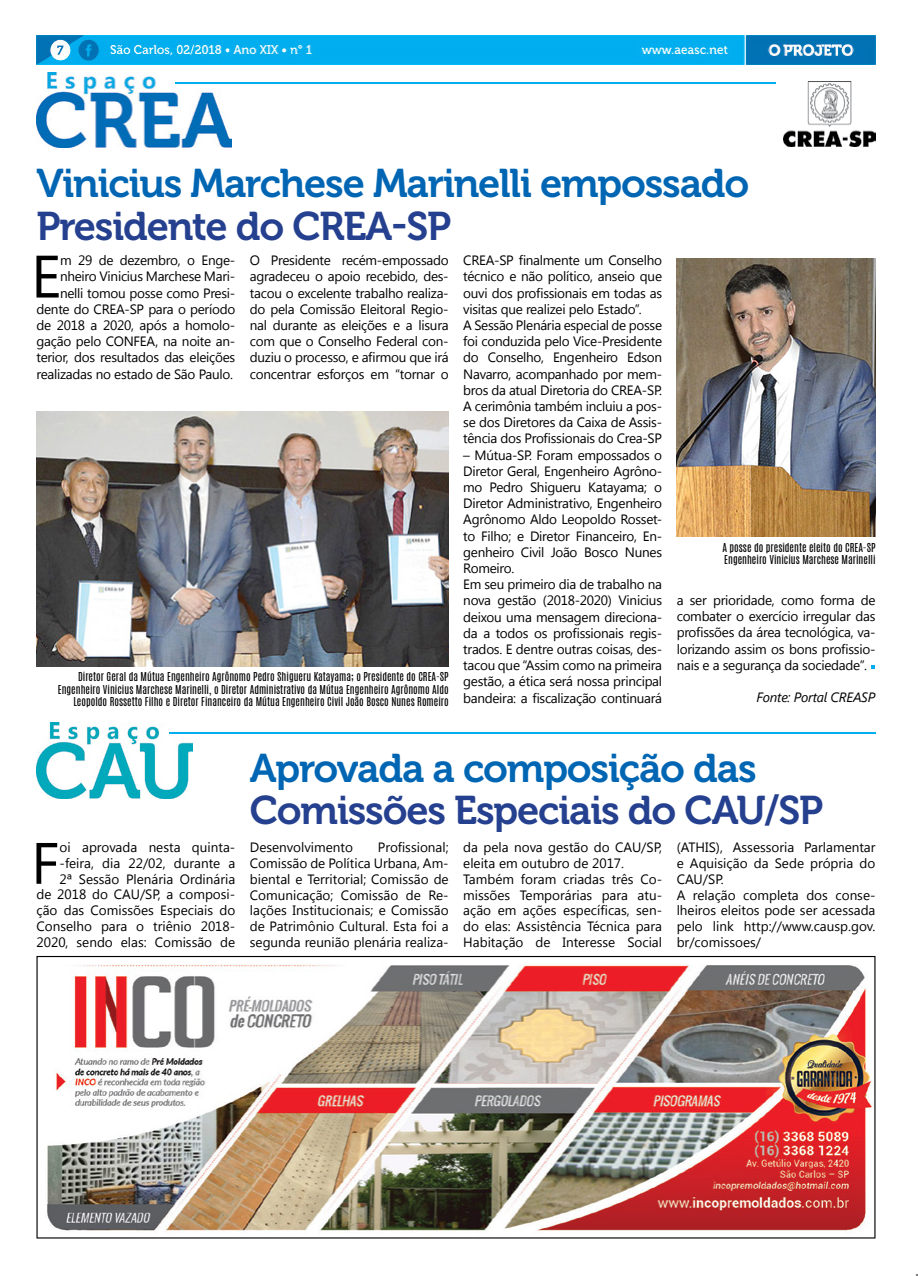
<style>
.page{position:relative;width:918px;height:1276px;background:#fff}
.page>*{position:absolute;margin:0;border:0;box-sizing:border-box;transform-origin:0 0}
.t1{font:59.8px "Segoe UI";color:#000}
.t2{font:58.3px "Segoe UI";color:#000}
.t3{font:39.9px "Museo 700";letter-spacing:-.03em;color:#0066b3}
.t4{font:39.9px "Museo 700";letter-spacing:-.03em;color:#25408f}
.t5{font:13.5px/16.2px "Segoe UI";letter-spacing:-.02em;color:#000;text-align:justify}
.t6{font:13.5px/15.7px "Segoe UI";color:#000}
.t7{font:italic 13.5px "Segoe UI";letter-spacing:-.02em;color:#000}
.t8{font:10.3px/12.3px "Antonio";color:#000;text-align:right}
</style>
<div class="page">
<svg style="left:775px;top:81px;width:101px;height:61px"></svg>
<img style="left:36px;top:723px;width:156px;height:76px">
<img style="left:36px;top:36px;width:839px;height:29px">
<img style="left:36px;top:72px;width:195px;height:76px">
<img style="left:782px;top:82px;width:93px;height:65px">
<hr style="left:175px;top:82px;width:600px;height:1px;background:#00aeef">
<hr style="left:169px;top:732px;width:706px;height:1px;background:#00aeef">
<img style="left:36px;top:411px;width:412px;height:255px">
<img style="left:676px;top:258px;width:199px;height:278px">
<img style="left:36px;top:956px;width:839px;height:282px">
<h3 class="t3" style="left:36px;top:161px;width:714px">Vinicius Marchese Marinelli empossado</h3>
<h3 class="t4" style="left:36px;top:203px;width:416px">Presidente do CREA-SP</h3>
<p class="t5" style="left:36px;top:252px;width:200px;text-align:right">m 29 de dezembro, o Enge&shy;nheiro Vinicius Marchese Mari&shy;nelli tomou posse como Presi&shy;dente do CREA-SP para o período de 2018 a 2020, após a homolo&shy;gação pelo CONFEA, na noite an&shy;terior, dos resultados das eleições realizadas no estado de São Paulo.</p>
<p class="t5" style="left:250px;top:252px;width:200px">O Presidente recém-empossado agradeceu o apoio recebido, des&shy;tacou o excelente trabalho realiza&shy;do pela Comissão Eleitoral Regio&shy;nal durante as eleições e a lisura com que o Conselho Federal con&shy;duziu o processo, e afirmou que irá concentrar esforços em “tornar o</p>
<p class="t5" style="left:463px;top:252px;width:200px;text-align:left">CREA-SP finalmente um Conselho técnico e não político, anseio que ouvi dos profissionais em todas as visitas que realizei pelo Estado”.<br>A Sessão Plenária especial de posse foi conduzida pelo Vice-Presidente do Conselho, Engenheiro Edson Navarro, acompanhado por mem&shy;bros da atual Diretoria do CREA-SP.<br>A cerimônia também incluiu a pos&shy;se dos Diretores da Caixa de Assis&shy;tência dos Profissionais do Crea-SP</p>
<p class="t5" style="left:463px;top:446px;width:200px;text-align:left">– Mútua-SP. Foram empossados o<br>Diretor Geral, Engenheiro Agrôno&shy;mo Pedro Shigueru Katayama; o<br>Diretor Administrativo, Engenheiro<br>Agrônomo Aldo Leopoldo Rosset&shy;to Filho; e Diretor Financeiro, En&shy;genheiro Civil João Bosco Nunes<br>Romeiro.<br>Em seu primeiro dia de trabalho na nova gestão (2018-2020) Vinicius deixou uma mensagem direciona&shy;da a todos os profissionais regis&shy;trados. E dentre outras coisas, des&shy;tacou que “Assim como na primeira gestão, a ética será nossa principal bandeira: a fiscalização continuará</p>
<h1 class="t1" style="left:31px;top:235px;width:32px">E</h1>
<p class="t8" style="left:58px;top:671px;width:392px">Diretor Geral da Mútua Engenheiro Agrônomo Pedro Shigueru Katayama; o Presidente do CREA-SP<br>Engenheiro Vinicius Marchese Marinelli, o Diretor Administrativo da Mútua Engenheiro Agrônomo Aldo<br>Leopoldo Rossetto Filho e Diretor Financeiro da Mútua Engenheiro Civil João Bosco Nunes Romeiro</p>
<p class="t8" style="left:722px;top:541px;width:155px;text-align:left">A posse do presidente eleito do CREA-SP<br>Engenheiro Vinicius Marchese Marinelli</p>
<p class="t5" style="left:676px;top:591px;width:200px">a ser prioridade, como forma de combater o exercício irregular das profissões da área tecnológica, va&shy;lorizando assim os bons profissio&shy;nais e a segurança da sociedade”.</p>
<p class="t7" style="left:756px;top:688px;width:120px">Fonte: Portal CREASP</p>
<h3 class="t3" style="left:250px;top:746px;width:508px">Aprovada a composição das</h3>
<h3 class="t4" style="left:250px;top:788px;width:574px">Comissões Especiais do CAU/SP</h3>
<p class="t5" style="left:250px;top:839px;width:200px;line-height:15.7px;text-indent:128px">Profissional; Comissão de Política Urbana, Am&shy;biental e Territorial; Comissão de Comunicação; Comissão de Re&shy;lações Institucionais; e Comissão de Patrimônio Cultural. Esta foi a segunda reunião plenária realiza-</p>
<p class="t6" style="left:463px;top:839px;width:200px">da pela nova gestão do CAU/SP, eleita em outubro de 2017.<br>Também foram criadas três Co&shy;missões Temporárias para atu&shy;ação em ações específicas, sen&shy;do elas: Assistência Técnica para<br>Habitação de Interesse Social</p>
<p class="t6" style="left:676px;top:839px;width:200px">(ATHIS), Assessoria Parlamentar e Aquisição da Sede própria do<br>CAU/SP.<br>A relação completa dos conse&shy;lheiros eleitos pode ser acessada pelo link http://www.causp.gov. br/comissoes/</p>
<p class="t6" style="left:36px;top:839px;width:200px;text-align:right">oi aprovada nesta quinta--feira, dia 22/02, durante a<br>2ª Sessão Plenária Ordinária<br>de 2018 do CAU/SP, a composi&shy;ção das Comissões Especiais do<br>Conselho para o triênio 2018-<br>2020, sendo elas: Comissão de</p>
<p class="t6" style="left:250px;top:839px;width:104px">Desenvolvimento</p>
<h2 class="t2" style="left:31px;top:822px;width:30px">F</h2>
</div>
